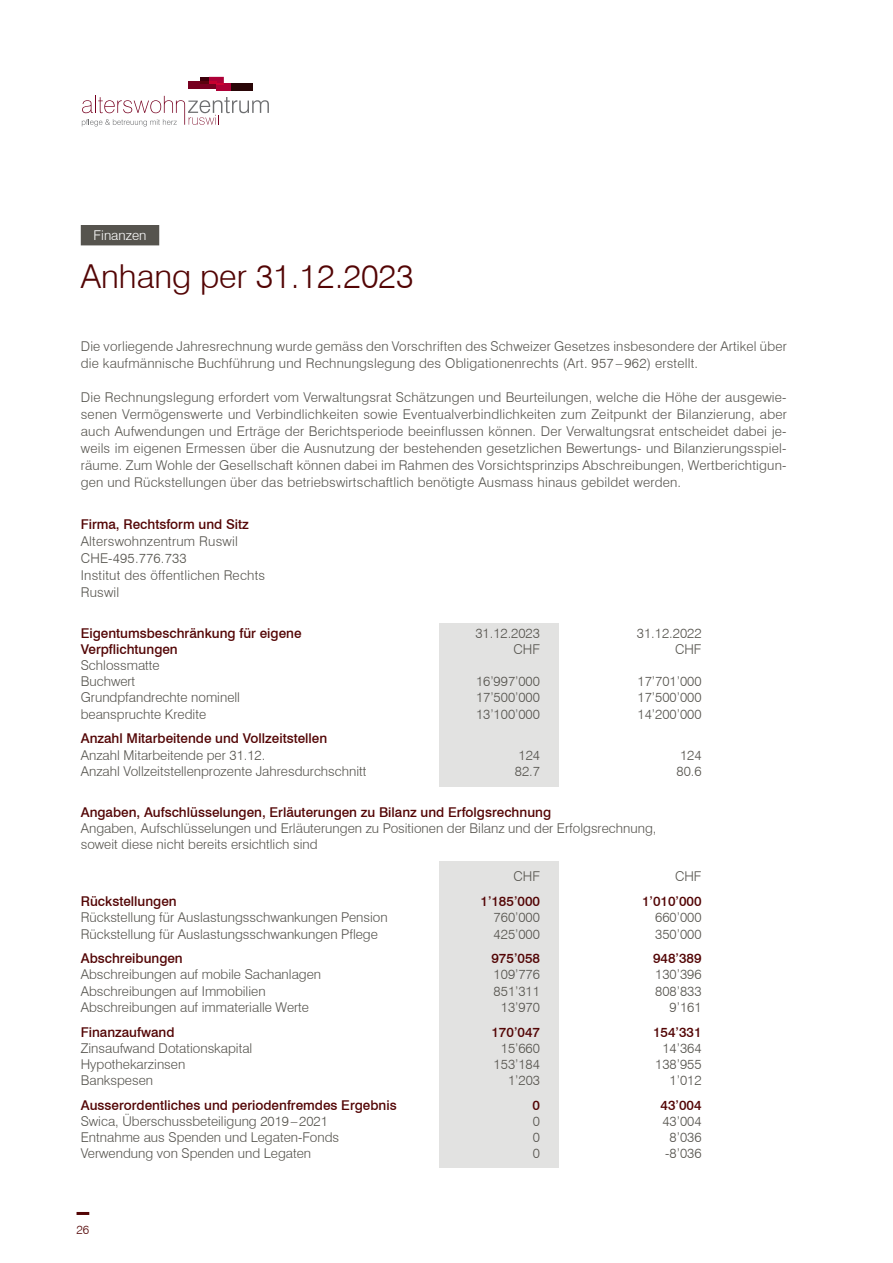
<style>
.page{position:relative;width:893px;height:1263px;background:#fff}
.page>*{position:absolute;margin:0;border:0;box-sizing:border-box;transform-origin:0 0}
.Titel{font:300 33px "Swiss 721 BT";color:#530505}
.Lauftext{font:300 13.5px/17px "Swiss 721 BT";letter-spacing:.015em;color:#56544e}
.Tabelle_Text{font:300 13.5px "Swiss 721 BT";color:#56544e}
.Tabelle_Zwischentitel{font:500 13.5px/16.2px "Swiss 721 BT";color:#530505}
.Tabelle_Zwischentitel-2{font:300 13.5px/17px "Swiss 721 BT";letter-spacing:.015em;color:#56544e}
.Obertitel{font:300 13.5px "Swiss 721 BT";color:#fff}
.t1{font:300 12px "Swiss 721 BT";color:#530505}
.s1{font-weight:500;color:#530505}
.s2{font-weight:300;color:#56544e}
</style>
<div class="page">
<svg style="left:77px;top:1212px;width:12px;height:3px"></svg>
<div style="left:189px;top:82px;width:27px;height:7px;background:#770020"></div>
<div style="left:216px;top:83px;width:15px;height:8px;background:#ad0036"></div>
<div style="left:231px;top:83px;width:22px;height:8px;background:#290607"></div>
<svg style="left:200px;top:77px;width:24px;height:7px"></svg>
<svg style="left:82px;top:96px;width:187px;height:30px"></svg>
<div style="left:81px;top:225px;width:78px;height:20px;background:#56544e"></div>
<div style="left:439px;top:623px;width:119px;height:164px;background:#e2e2e1"></div>
<div style="left:439px;top:861px;width:119px;height:306px;background:#e2e2e1"></div>
<p class="Obertitel" style="left:94px;top:227px;width:54px">Finanzen</p>
<p class="Titel" style="left:81px;top:256px;width:334px">Anhang per 31.12.2023</p>
<p class="Lauftext" style="left:81px;top:337px;width:707px">Die vorliegende Jahresrechnung wurde gemäss den Vorschriften des Schweizer Gesetzes insbesondere der Artikel über die kaufmännische Buchführung und Rechnungslegung des Obligationenrechts (Art. 957 – 962) erstellt.</p>
<p class="Lauftext" style="left:81px;top:388px;width:708px;text-align:justify">Die Rechnungslegung erfordert vom Verwaltungsrat Schätzungen und Beurteilungen, welche die Höhe der ausgewie&shy;senen Vermögenswerte und Verbindlichkeiten sowie Eventualverbindlichkeiten zum Zeitpunkt der Bilanzierung, aber auch Aufwendungen und Erträge der Berichtsperiode beeinflussen können. Der Verwaltungsrat entscheidet dabei je&shy;weils im eigenen Ermessen über die Ausnutzung der bestehenden gesetzlichen Bewertungs- und Bilanzierungsspiel&shy;räume. Zum Wohle der Gesellschaft können dabei im Rahmen des Vorsichtsprinzips Abschreibungen, Wertberichtigun&shy;gen und Rückstellungen über das betriebswirtschaftlich benötigte Ausmass hinaus gebildet werden.</p>
<p class="Tabelle_Zwischentitel-2" style="left:81px;top:515px;width:186px"><span class="s1">Firma, Rechtsform und Sitz<br></span>Alterswohnzentrum Ruswil<br>CHE-495.776.733<br>Institut des öffentlichen Rechts<br>Ruswil</p>
<p class="Tabelle_Zwischentitel" style="left:81px;top:624px;width:222px">Eigentumsbeschränkung für eigene</p>
<p class="Tabelle_Zwischentitel-2" style="left:475px;top:624px;width:66px">31.12.2023</p>
<p class="Tabelle_Zwischentitel-2" style="left:637px;top:624px;width:66px">31.12.2022</p>
<p class="Tabelle_Zwischentitel" style="left:81px;top:641px;width:99px">Verpflichtungen</p>
<p class="Tabelle_Zwischentitel-2" style="left:513px;top:640px;width:28px">CHF</p>
<p class="Tabelle_Zwischentitel-2" style="left:675px;top:640px;width:28px">CHF</p>
<p class="Tabelle_Text" style="left:81px;top:657px;width:80px">Schlossmatte</p>
<p class="Tabelle_Text" style="left:81px;top:673px;width:56px">Buchwert</p>
<p class="Tabelle_Text" style="left:476px;top:673px;width:66px">16’997’000</p>
<p class="Tabelle_Text" style="left:638px;top:673px;width:66px">17’701’000</p>
<p class="Tabelle_Text" style="left:81px;top:689px;width:161px">Grundpfandrechte nominell</p>
<p class="Tabelle_Text" style="left:476px;top:689px;width:66px">17’500’000</p>
<p class="Tabelle_Text" style="left:638px;top:689px;width:66px">17’500’000</p>
<p class="Tabelle_Text" style="left:81px;top:706px;width:127px">beanspruchte Kredite</p>
<p class="Tabelle_Text" style="left:476px;top:706px;width:66px">13’100’000</p>
<p class="Tabelle_Text" style="left:638px;top:706px;width:66px">14’200’000</p>
<p class="Tabelle_Zwischentitel" style="left:81px;top:730px;width:248px">Anzahl Mitarbeitende und Vollzeitstellen<br><span class="s2">Anzahl Mitarbeitende per 31.12.</span></p>
<p class="Tabelle_Zwischentitel-2" style="left:518px;top:746px;width:23px">124</p>
<p class="Tabelle_Zwischentitel-2" style="left:680px;top:746px;width:23px">124</p>
<p class="Tabelle_Text" style="left:81px;top:763px;width:287px">Anzahl Vollzeitstellenprozente Jahresdurchschnitt</p>
<p class="Tabelle_Text" style="left:515px;top:763px;width:27px">82.7</p>
<p class="Tabelle_Text" style="left:676px;top:763px;width:27px">80.6</p>
<p class="Tabelle_Zwischentitel" style="left:81px;top:804px;width:472px">Angaben, Aufschlüsselungen, Erläuterungen zu Bilanz und Erfolgsrechnung</p>
<p class="Tabelle_Text" style="left:81px;top:820px;width:577px">Angaben, Aufschlüsselungen und Erläuterungen zu Positionen der Bilanz und der Erfolgsrechnung,</p>
<p class="Tabelle_Text" style="left:81px;top:836px;width:238px">soweit diese nicht bereits ersichtlich sind</p>
<p class="Tabelle_Text" style="left:513px;top:868px;width:28px">CHF</p>
<p class="Tabelle_Text" style="left:675px;top:868px;width:28px">CHF</p>
<p class="Tabelle_Zwischentitel" style="left:81px;top:893px;width:97px">Rückstellungen</p>
<p class="Tabelle_Zwischentitel" style="left:480px;top:893px;width:61px">1’185’000</p>
<p class="Tabelle_Zwischentitel" style="left:642px;top:893px;width:61px">1’010’000</p>
<p class="Tabelle_Text" style="left:81px;top:909px;width:308px">Rückstellung für Auslastungsschwankungen Pension</p>
<p class="Tabelle_Text" style="left:494px;top:909px;width:48px">760’000</p>
<p class="Tabelle_Text" style="left:655px;top:909px;width:48px">660’000</p>
<p class="Tabelle_Text" style="left:81px;top:925px;width:299px">Rückstellung für Auslastungsschwankungen Pflege</p>
<p class="Tabelle_Text" style="left:494px;top:925px;width:48px">425’000</p>
<p class="Tabelle_Text" style="left:655px;top:925px;width:48px">350’000</p>
<p class="Tabelle_Zwischentitel" style="left:81px;top:950px;width:104px">Abschreibungen</p>
<p class="Tabelle_Zwischentitel" style="left:491px;top:950px;width:50px">975’058</p>
<p class="Tabelle_Zwischentitel" style="left:653px;top:950px;width:50px">948’389</p>
<p class="Tabelle_Text" style="left:81px;top:966px;width:242px">Abschreibungen auf mobile Sachanlagen</p>
<p class="Tabelle_Text" style="left:494px;top:966px;width:48px">109’776</p>
<p class="Tabelle_Text" style="left:655px;top:966px;width:48px">130’396</p>
<p class="Tabelle_Text" style="left:81px;top:983px;width:186px">Abschreibungen auf Immobilien</p>
<p class="Tabelle_Text" style="left:494px;top:983px;width:48px">851’311</p>
<p class="Tabelle_Text" style="left:655px;top:983px;width:48px">808’833</p>
<p class="Tabelle_Text" style="left:81px;top:999px;width:230px">Abschreibungen auf immaterialle Werte</p>
<p class="Tabelle_Text" style="left:501px;top:999px;width:41px">13’970</p>
<p class="Tabelle_Text" style="left:670px;top:999px;width:34px">9’161</p>
<p class="Tabelle_Zwischentitel" style="left:81px;top:1023px;width:95px">Finanzaufwand</p>
<p class="Tabelle_Zwischentitel" style="left:491px;top:1023px;width:50px">170’047</p>
<p class="Tabelle_Zwischentitel" style="left:653px;top:1023px;width:50px">154’331</p>
<p class="Tabelle_Text" style="left:81px;top:1040px;width:173px">Zinsaufwand Dotationskapital</p>
<p class="Tabelle_Text" style="left:501px;top:1040px;width:41px">15’660</p>
<p class="Tabelle_Text" style="left:662px;top:1040px;width:41px">14’364</p>
<p class="Tabelle_Text" style="left:81px;top:1056px;width:106px">Hypothekarzinsen</p>
<p class="Tabelle_Text" style="left:494px;top:1056px;width:48px">153’184</p>
<p class="Tabelle_Text" style="left:655px;top:1056px;width:48px">138’955</p>
<p class="Tabelle_Text" style="left:81px;top:1072px;width:74px">Bankspesen</p>
<p class="Tabelle_Text" style="left:508px;top:1072px;width:34px">1’203</p>
<p class="Tabelle_Text" style="left:670px;top:1072px;width:34px">1’012</p>
<p class="Tabelle_Zwischentitel" style="left:81px;top:1097px;width:317px">Ausserordentliches und periodenfremdes Ergebnis</p>
<p class="Tabelle_Zwischentitel" style="left:532px;top:1097px;width:9px">0</p>
<p class="Tabelle_Zwischentitel" style="left:661px;top:1097px;width:43px">43’004</p>
<p class="Tabelle_Text" style="left:81px;top:1113px;width:249px">Swica, Überschussbeteiligung 2019–2021</p>
<p class="Tabelle_Text" style="left:533px;top:1113px;width:9px">0</p>
<p class="Tabelle_Text" style="left:662px;top:1113px;width:41px">43’004</p>
<p class="Tabelle_Text" style="left:81px;top:1129px;width:260px">Entnahme aus Spenden und Legaten-Fonds</p>
<p class="Tabelle_Text" style="left:533px;top:1129px;width:9px">0</p>
<p class="Tabelle_Text" style="left:670px;top:1129px;width:34px">8’036</p>
<p class="Tabelle_Text" style="left:81px;top:1145px;width:232px">Verwendung von Spenden und Legaten</p>
<p class="Tabelle_Text" style="left:533px;top:1145px;width:9px">0</p>
<p class="Tabelle_Text" style="left:665px;top:1145px;width:38px">-8’036</p>
<p class="t1" style="left:77px;top:1222px;width:14px">26</p>
</div>
